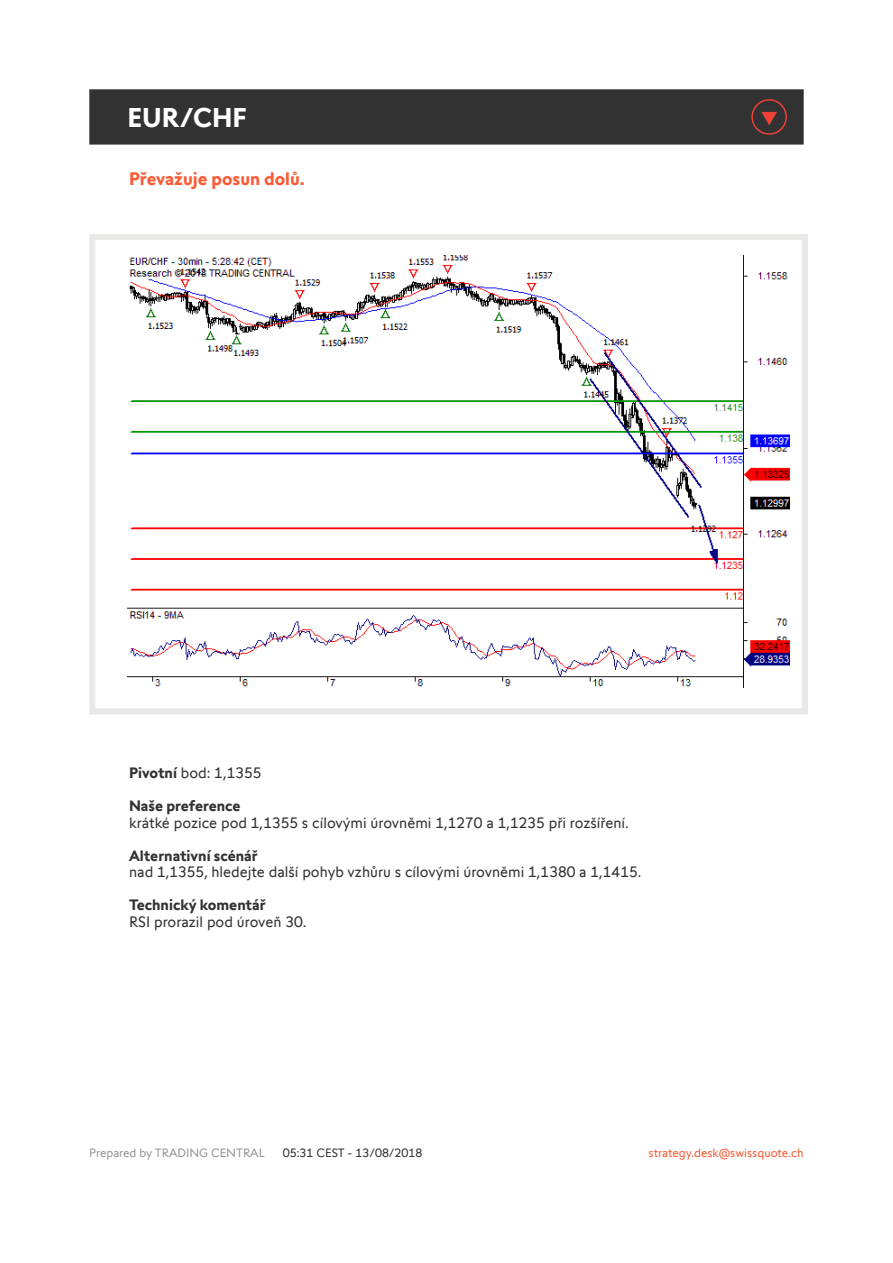
<style>
.page{position:relative;width:893px;height:1263px;background:#fff}
.page>*{position:absolute;margin:0;border:0;box-sizing:border-box;transform-origin:0 0}
.t1{font:700 27px "Swissquote CT";color:#fff}
.t2{font:700 18px "Swissquote CT";color:#fa5b35}
.t3{font:15px "Swissquote CT";color:#323232}
.t4{font:700 15px "Swissquote CT";color:#323232}
.t5{font:12px "Swissquote CT";color:#fa5b35}
.t6{font:12px "Swissquote CT";color:#939598}
.t7{font:12px "Swissquote CT";color:#323232}
.s1{font-weight:700}
</style>
<div class="page">
<div style="left:89px;top:234px;width:719px;height:480px;border:6px solid #e9e8e7"></div>
<div style="left:89px;top:89px;width:715px;height:56px;background:#323232;border:2px solid #323232"></div>
<img style="left:128px;top:255px;width:661px;height:432px">
<svg style="left:751px;top:99px;width:36px;height:36px"></svg>
<h1 class="t1" style="left:128px;top:101px;width:121px">EUR/CHF</h1>
<p class="t2" style="left:129px;top:168px;width:177px">Převažuje posun dolů.</p>
<p class="t3" style="left:129px;top:764px;width:134px"><span class="s1">Pivotní</span> bod: 1,1355</p>
<p class="t4" style="left:129px;top:797px;width:113px">Naše preference</p>
<p class="t3" style="left:129px;top:814px;width:501px">krátké pozice pod 1,1355 s cílovými úrovněmi 1,1270 a 1,1235 při rozšíření.</p>
<p class="t4" style="left:129px;top:846px;width:130px">Alternativní scénář</p>
<p class="t3" style="left:129px;top:863px;width:514px">nad 1,1355, hledejte další pohyb vzhůru s cílovými úrovněmi 1,1380 a 1,1415.</p>
<p class="t4" style="left:129px;top:896px;width:138px">Technický komentář</p>
<p class="t3" style="left:129px;top:913px;width:179px">RSI prorazil pod úroveň 30.</p>
<p class="t6" style="left:89px;top:1145px;width:177px">Prepared by TRADING CENTRAL</p>
<p class="t7" style="left:283px;top:1145px;width:141px">05:31 CEST - 13/08/2018</p>
<p class="t5" style="left:649px;top:1145px;width:157px">strategy.desk@swissquote.ch</p>
</div>
